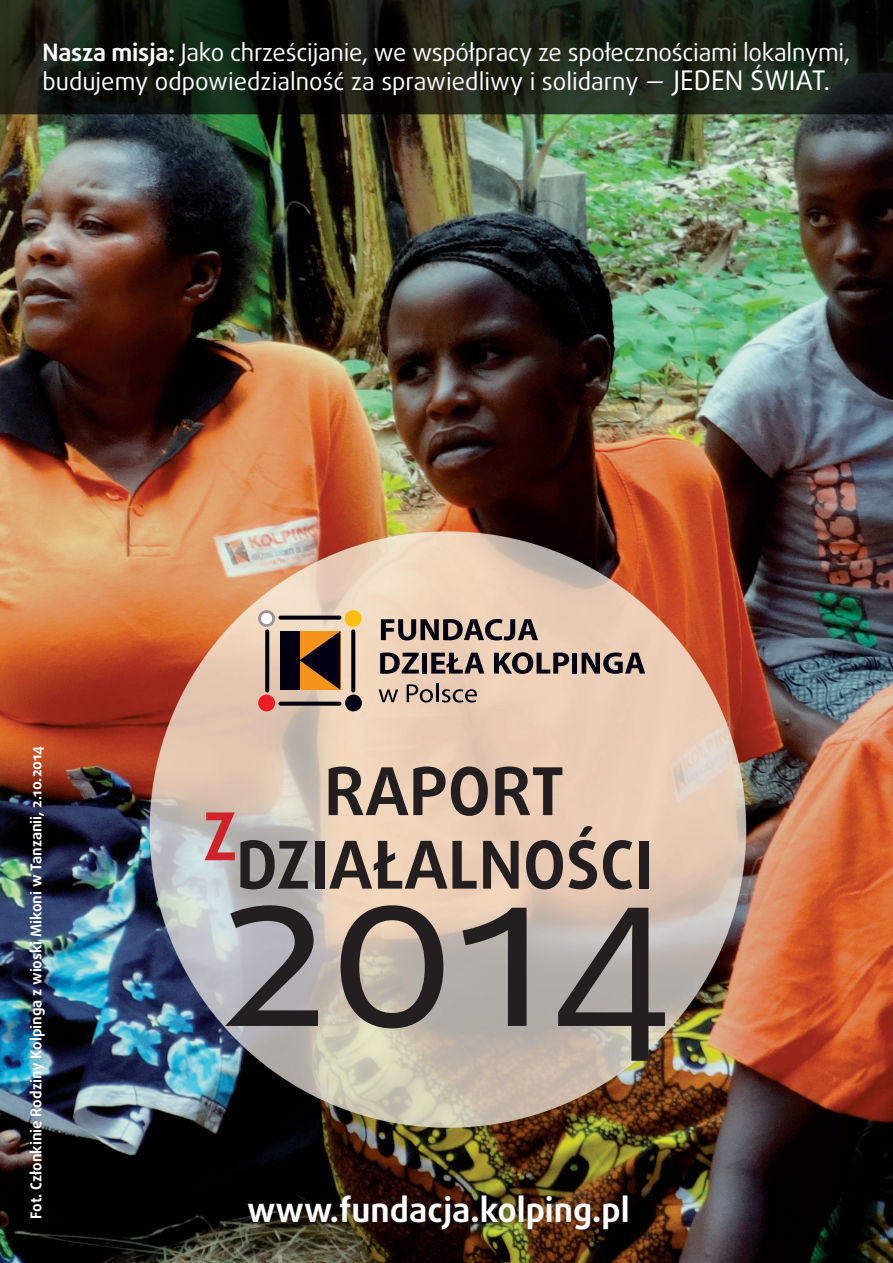
<style>
.page{position:relative;width:893px;height:1263px;background:#fff}
.page>*{position:absolute;margin:0;border:0;box-sizing:border-box;transform-origin:0 0}
.t1{font:219.3px "Daxline Pro";color:#231f20}
.t2{font:700 66px "Daxline Pro";color:#231f20}
.t3{font:700 66px "Daxline Pro";color:#d1232a}
.t4{font:700 33.75px "Daxline Pro";color:#fff}
.t5{font:27px "Daxline Pro";color:#fff}
.t6{font:24px/28.8px "Daxline Pro";letter-spacing:-.01em;color:#fff}
.t7{font:700 15px "Daxline Pro";color:#fff}
.s1{font-weight:700}
</style>
<div class="page">
<img style="left:0;top:0;width:893px;height:1263px">
<svg style="left:380px;top:652px;width:39px;height:22px"></svg>
<div style="left:422px;top:653px;width:5px;height:20px;background:#000012"></div>
<svg style="left:431px;top:653px;width:53px;height:20px"></svg>
<svg style="left:494px;top:652px;width:75px;height:22px"></svg>
<div style="left:572px;top:653px;width:5px;height:20px;background:#000012"></div>
<svg style="left:582px;top:652px;width:63px;height:22px"></svg>
<svg style="left:381px;top:619px;width:157px;height:21px"></svg>
<svg style="left:378px;top:689px;width:20px;height:13px"></svg>
<svg style="left:407px;top:683px;width:70px;height:19px"></svg>
<svg style="left:258px;top:610px;width:17px;height:17px"></svg>
<div style="left:345px;top:610px;width:17px;height:17px;background:#fdbe12;border-radius:50%"></div>
<div style="left:258px;top:695px;width:17px;height:16px;background:#ee1d23;border-radius:50%"></div>
<div style="left:345px;top:695px;width:17px;height:16px;background:#000012;border-radius:50%"></div>
<svg style="left:278px;top:702px;width:63px;height:4px"></svg>
<div style="left:280px;top:631px;width:20px;height:59px;background:#000012"></div>
<svg style="left:300px;top:631px;width:40px;height:59px"></svg>
<svg style="left:278px;top:616px;width:63px;height:4px"></svg>
<svg style="left:351px;top:629px;width:4px;height:63px"></svg>
<svg style="left:265px;top:629px;width:4px;height:63px"></svg>
<p class="t6" style="left:43px;top:38px;width:809px"><span class="s1">Nasza misja:</span> Jako chrześcijanie, we współpracy ze społecznościami lokalnymi, budujemy odpowiedzialność za sprawiedliwy i solidarny —</p>
<p class="t5" style="left:674px;top:62px;width:158px">JEDEN ŚWIAT.</p>
<p class="t7" style="left:26px;top:1219px;width:475px;rotate:-90deg">Fot. Członkinie Rodziny Kolpinga z wioski Mikoni w Tanzanii, 2.10.2014</p>
<p class="t2" style="left:324px;top:747px;width:242px">RAPORT</p>
<p class="t2" style="left:236px;top:821px;width:418px">DZIAŁALNOŚCI</p>
<p class="t1" style="left:219px;top:802px;width:458px">2014</p>
<p class="t3" style="left:203px;top:793px;width:36px">Z</p>
<p class="t4" style="left:247px;top:1187px;width:384px">www.fundacja.kolping.pl</p>
</div>
